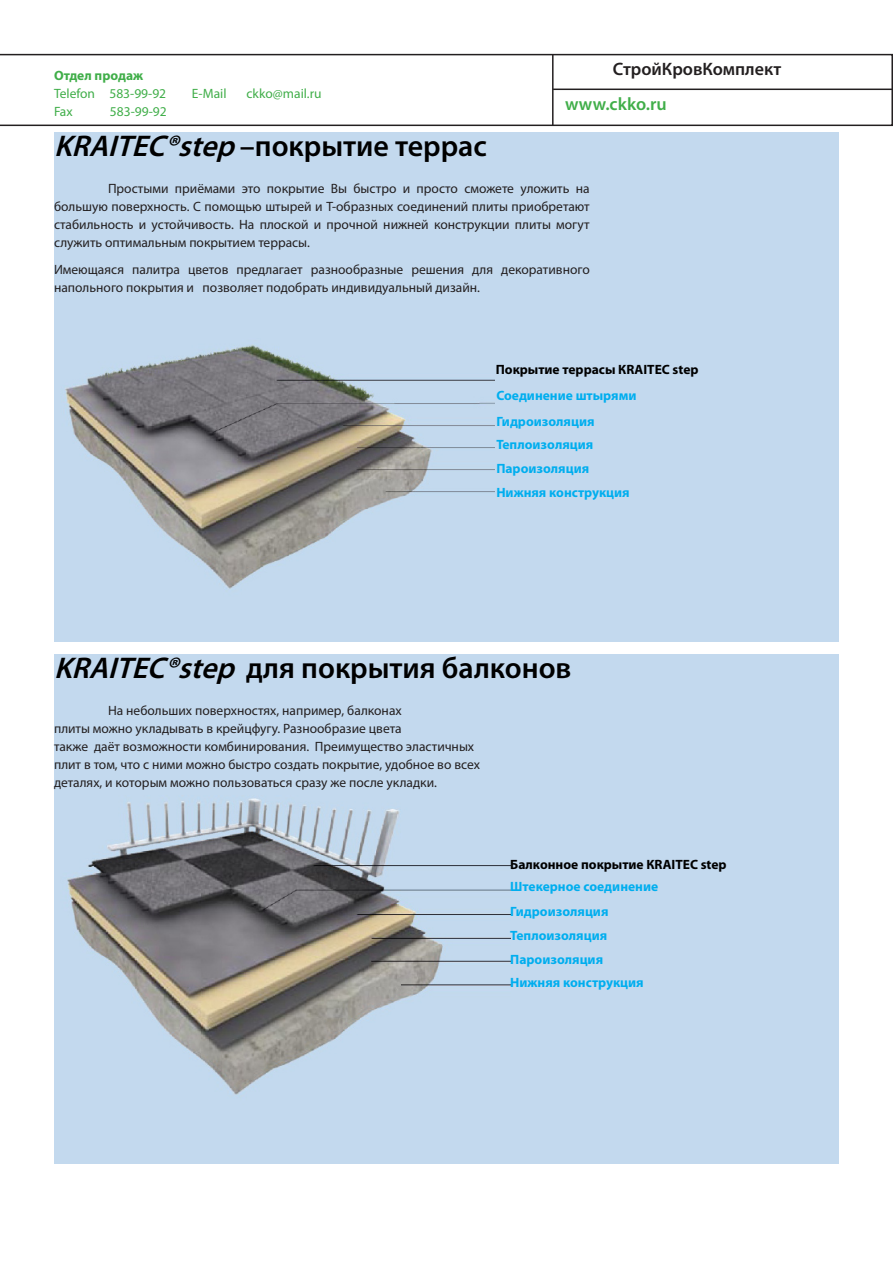
<style>
.page{position:relative;width:893px;height:1263px;background:#fff}
.page>*{position:absolute;margin:0;border:0;box-sizing:border-box;transform-origin:0 0}
.Head_3{font:600 30px "Myriad Pro";color:#000}
.Head{font:600 18px "Myriad Pro";color:#231f20}
.Head-2{font:600 18px "Myriad Pro";letter-spacing:.005em;color:#40ae49}
.Head-3{font:13.5px/18px "Myriad Pro";color:#231f20}
.Head_2{font:700 13.5px "Myriad Pro";color:#00aeef}
.t1{font:13.5px/18px "Myriad Pro";color:#40ae49}
.Head_2-2{font:700 13.5px "Myriad Pro";color:#000}
.s1{font-weight:700}
.s2{font-style:italic}
</style>
<div class="page">
<svg style="left:0;top:54px;width:893px;height:72px"></svg>
<hr style="left:552px;top:55px;width:2px;height:70px;background:#231f20">
<hr style="left:553px;top:89px;width:340px;height:1px;background:#231f20">
<div style="left:54px;top:133px;width:785px;height:509px;background:#c3d9ee"></div>
<img style="left:65px;top:344px;width:429px;height:245px">
<div style="left:54px;top:654px;width:785px;height:510px;background:#c3d9ee"></div>
<img style="left:67px;top:798px;width:443px;height:297px">
<p class="t1" style="left:54px;top:67px;width:114px"><span class="s1">Отдел продаж<br></span>Telefon 583-99-92</p>
<p class="t1" style="left:54px;top:103px;width:20px">Fax</p>
<p class="t1" style="left:110px;top:103px;width:58px">583-99-92</p>
<p class="t1" style="left:192px;top:85px;width:36px">E-Mail</p>
<p class="t1" style="left:247px;top:85px;width:76px">ckko@mail.ru</p>
<p class="Head_3" style="left:54px;top:127px;width:434px"><span class="s2">KRAITEС®step</span>–покрытие террас</p>
<p class="Head" style="left:613px;top:58px;width:170px">СтройКровКомплект</p>
<p class="Head-2" style="left:565px;top:93px;width:103px">www.ckko.ru</p>
<p class="Head-3" style="left:54px;top:179px;width:537px;text-align:justify;text-indent:54px">Простыми приёмами это покрытие Вы быстро и просто сможете уложить на большую поверхность. С помощью штырей и Т-образных соединений плиты приобретают стабильность и устойчивость. На плоской и прочной нижней конструкции плиты могут служить оптимальным покрытием террасы.</p>
<p class="Head-3" style="left:54px;top:260px;width:537px">Имеющаяся палитра цветов предлагает разнообразные решения для декоративного напольного покрытия и позволяет подобрать индивидуальный дизайн.</p>
<p class="Head_2-2" style="left:496px;top:361px;width:204px">Покрытие террасы КRAITEС step</p>
<p class="Head_2" style="left:496px;top:387px;width:142px">Соединение штырями</p>
<p class="Head_2" style="left:496px;top:412px;width:100px">Гидроизоляция</p>
<p class="Head_2" style="left:496px;top:435px;width:98px">Теплоизоляция</p>
<p class="Head_2" style="left:496px;top:460px;width:94px">Пароизоляция</p>
<p class="Head_2" style="left:496px;top:484px;width:135px">Нижняя конструкция</p>
<p class="Head_3" style="left:54px;top:648px;width:519px"><span class="s2">KRAITEС®step</span> для покрытия балконов</p>
<p class="Head-3" style="left:54px;top:701px;width:427px;text-indent:54px">На небольших поверхностях, например, балконах<br>плиты можно укладывать в крейцфугу. Разнообразие цвета<br>также даёт возможности комбинирования. Преимущество эластичных плит в том, что с ними можно быстро создать покрытие, удобное во всех деталях, и которым можно пользоваться сразу же после укладки.</p>
<p class="Head_2-2" style="left:510px;top:856px;width:218px">Балконное покрытие КRAITEС step</p>
<p class="Head_2" style="left:510px;top:878px;width:150px">Штекерное соединение</p>
<p class="Head_2" style="left:510px;top:903px;width:100px">Гидроизоляция</p>
<p class="Head_2" style="left:510px;top:926px;width:98px">Теплоизоляция</p>
<p class="Head_2" style="left:510px;top:951px;width:94px">Пароизоляция</p>
<p class="Head_2" style="left:510px;top:974px;width:135px">Нижняя конструкция</p>
</div>
